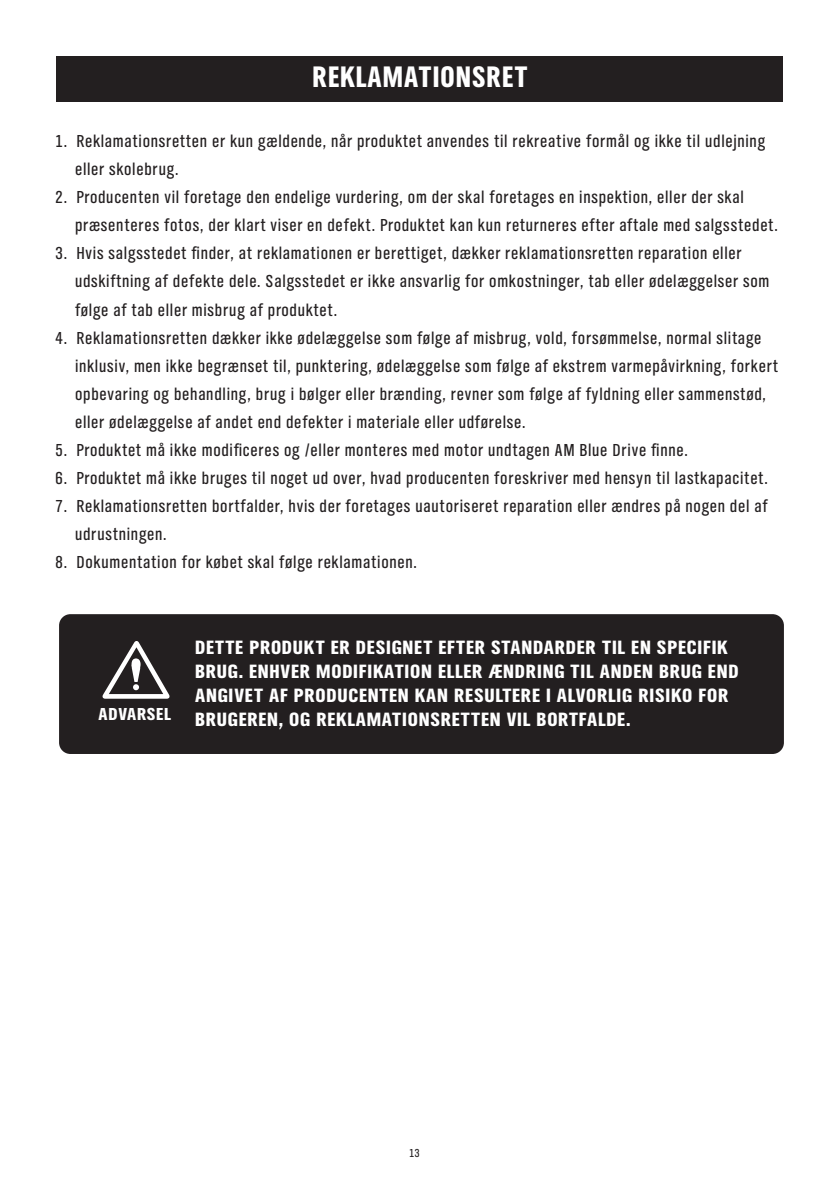
<style>
.page{position:relative;width:840px;height:1191px;background:#fff}
.page>*{position:absolute;margin:0;border:0;box-sizing:border-box;transform-origin:0 0}
.t1{font:30.8px "TV Nord EF Black Con";letter-spacing:.04em;color:#fff;scale:.91 1}
.t2{font:20px/24px "TV Nord EF Black Con";letter-spacing:.04em;color:#fff}
.t3{font:18px/28px "TV Nord EF Regular Con";letter-spacing:.04em;color:#231f20}
.t4{font:18px "TV Nord EF Black Con";letter-spacing:.04em;color:#fff}
.t5{font:12px "TV Nord EF Regular Con";color:#231f20}
</style>
<div class="page">
<div style="left:59px;top:614px;width:724px;height:140px;background:#231f20;border-radius:11px"></div>
<svg style="left:102px;top:641px;width:68px;height:57px"></svg>
<div style="left:56px;top:57px;width:727px;height:45px;background:#231f20"></div>
<h1 class="t1" style="left:312px;top:59px;width:237px">REKLAMATIONSRET</h1>
<p class="t3" style="left:75px;top:128px;width:691px;text-indent:-20px">1. Reklamationsretten er kun gældende, når produktet anvendes til rekreative formål og ikke til udlejning eller skolebrug.</p>
<p class="t3" style="left:75px;top:184px;width:703px;text-indent:-20px">2. Producenten vil foretage den endelige vurdering, om der skal foretages en inspektion, eller der skal præsenteres fotos, der klart viser en defekt. Produktet kan kun returneres efter aftale med salgsstedet.</p>
<p class="t3" style="left:75px;top:240px;width:695px;text-indent:-20px">3. Hvis salgsstedet finder, at reklamationen er berettiget, dækker reklamationsretten reparation eller udskiftning af defekte dele. Salgsstedet er ikke ansvarlig for omkostninger, tab eller ødelæggelser som følge af tab eller misbrug af produktet.</p>
<p class="t3" style="left:75px;top:324px;width:704px;text-indent:-20px">4. Reklamationsretten dækker ikke ødelæggelse som følge af misbrug, vold, forsømmelse, normal slitage inklusiv, men ikke begrænset til, punktering, ødelæggelse som følge af ekstrem varmepåvirkning, forkert opbevaring og behandling, brug i bølger eller brænding, revner som følge af fyldning eller sammenstød, eller ødelæggelse af andet end defekter i materiale eller udførelse.</p>
<p class="t3" style="left:55px;top:436px;width:634px">5. Produktet må ikke modificeres og /eller monteres med motor undtagen AM Blue Drive finne.</p>
<p class="t3" style="left:55px;top:464px;width:714px">6. Produktet må ikke bruges til noget ud over, hvad producenten foreskriver med hensyn til lastkapacitet.</p>
<p class="t3" style="left:75px;top:492px;width:693px;text-indent:-20px">7. Reklamationsretten bortfalder, hvis der foretages uautoriseret reparation eller ændres på nogen del af udrustningen.</p>
<p class="t3" style="left:55px;top:548px;width:363px">8. Dokumentation for købet skal følge reklamationen.</p>
<p class="t4" style="left:99px;top:703px;width:74px">ADVARSEL</p>
<p class="t2" style="left:195px;top:635px;width:544px">DETTE PRODUKT ER DESIGNET EFTER STANDARDER TIL EN SPECIFIK BRUG. ENHVER MODIFIKATION ELLER ÆNDRING TIL ANDEN BRUG END ANGIVET AF PRODUCENTEN KAN RESULTERE I ALVORLIG RISIKO FOR BRUGEREN, OG REKLAMATIONSRETTEN VIL BORTFALDE.</p>
<p class="t5" style="left:409px;top:1146px;width:12px">13</p>
</div>
